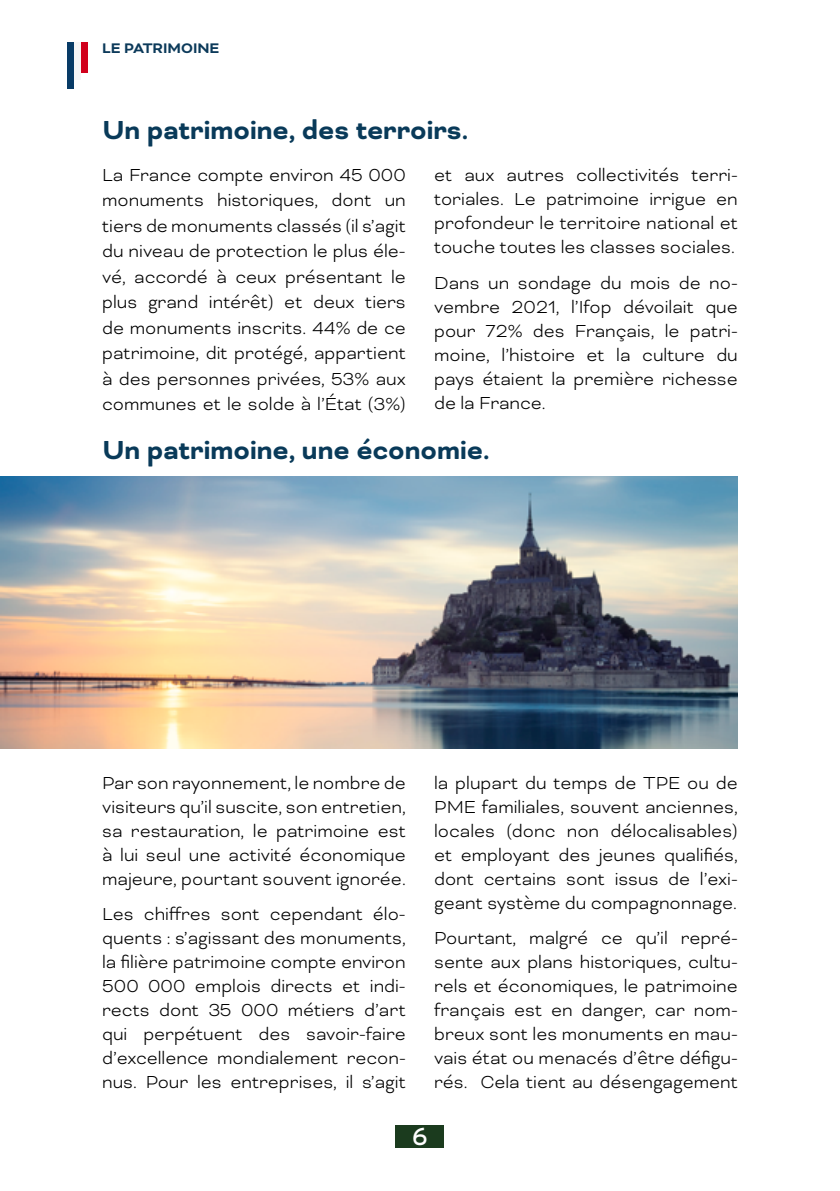
<style>
.page{position:relative;width:840px;height:1191px;background:#fff}
.page>*{position:absolute;margin:0;border:0;box-sizing:border-box;transform-origin:0 0}
.t1{font:700 30px "Bicyclette";color:#093a59}
.t2{font:24.4px "Interstate";color:#fff}
.t3{font:300 20px/24px "Bicyclette";color:#000;text-align:justify}
.t4{font:700 16px "Bicyclette";color:#0c3a5a}
</style>
<div class="page">
<div style="left:67px;top:42px;width:7px;height:47px;background:#083b66"></div>
<div style="left:74px;top:42px;width:7px;height:38px;background:#f6f6f6"></div>
<div style="left:81px;top:42px;width:7px;height:31px;background:#d1001c"></div>
<div style="left:396px;top:1125px;width:48px;height:22px;background:#1b3b1e"></div>
<img style="left:0;top:476px;width:737px;height:272px">
<p class="t4" style="left:102px;top:39px;width:119px">LE PATRIMOINE</p>
<h1 class="t1" style="left:102px;top:113px;width:367px">Un patrimoine, des terroirs.</h1>
<p class="t3" style="left:102px;top:162px;width:305px;line-height:25.4px">La France compte environ 45 000 monuments historiques, dont un tiers de monuments classés (il s’agit du niveau de protection le plus éle&shy;vé, accordé à ceux présentant le plus grand intérêt) et deux tiers de monuments inscrits. 44% de ce patrimoine, dit protégé, appartient à des personnes privées, 53% aux communes et le solde à l’État (3%)</p>
<p class="t3" style="left:434px;top:163px;width:305px">et aux autres collectivités terri&shy;toriales. Le patrimoine irrigue en profondeur le territoire national et touche toutes les classes sociales.</p>
<p class="t3" style="left:434px;top:270px;width:305px">Dans un sondage du mois de no&shy;vembre 2021, l’Ifop dévoilait que pour 72% des Français, le patri&shy;moine, l’histoire et la culture du pays étaient la première richesse de la France.</p>
<h1 class="t1" style="left:102px;top:432px;width:388px">Un patrimoine, une économie.</h1>
<p class="t3" style="left:102px;top:770px;width:305px">Par son rayonnement, le nombre de visiteurs qu’il suscite, son entretien, sa restauration, le patrimoine est à lui seul une activité économique majeure, pourtant souvent ignorée.</p>
<p class="t3" style="left:102px;top:902px;width:305px">Les chiffres sont cependant élo&shy;quents : s’agissant des monuments, la filière patrimoine compte environ 500 000 emplois directs et indi&shy;rects dont 35 000 métiers d’art qui perpétuent des savoir-faire d’excellence mondialement recon&shy;nus. Pour les entreprises, il s’agit</p>
<p class="t3" style="left:434px;top:770px;width:305px">la plupart du temps de TPE ou de PME familiales, souvent anciennes, locales (donc non délocalisables) et employant des jeunes qualifiés, dont certains sont issus de l’exi&shy;geant système du compagnonnage.</p>
<p class="t3" style="left:434px;top:926px;width:305px">Pourtant, malgré ce qu’il repré&shy;sente aux plans historiques, cultu&shy;rels et économiques, le patrimoine français est en danger, car nom&shy;breux sont les monuments en mau&shy;vais état ou menacés d’être défigu&shy;rés. Cela tient au désengagement</p>
<p class="t2" style="left:412px;top:1122px;width:17px">6</p>
</div>
